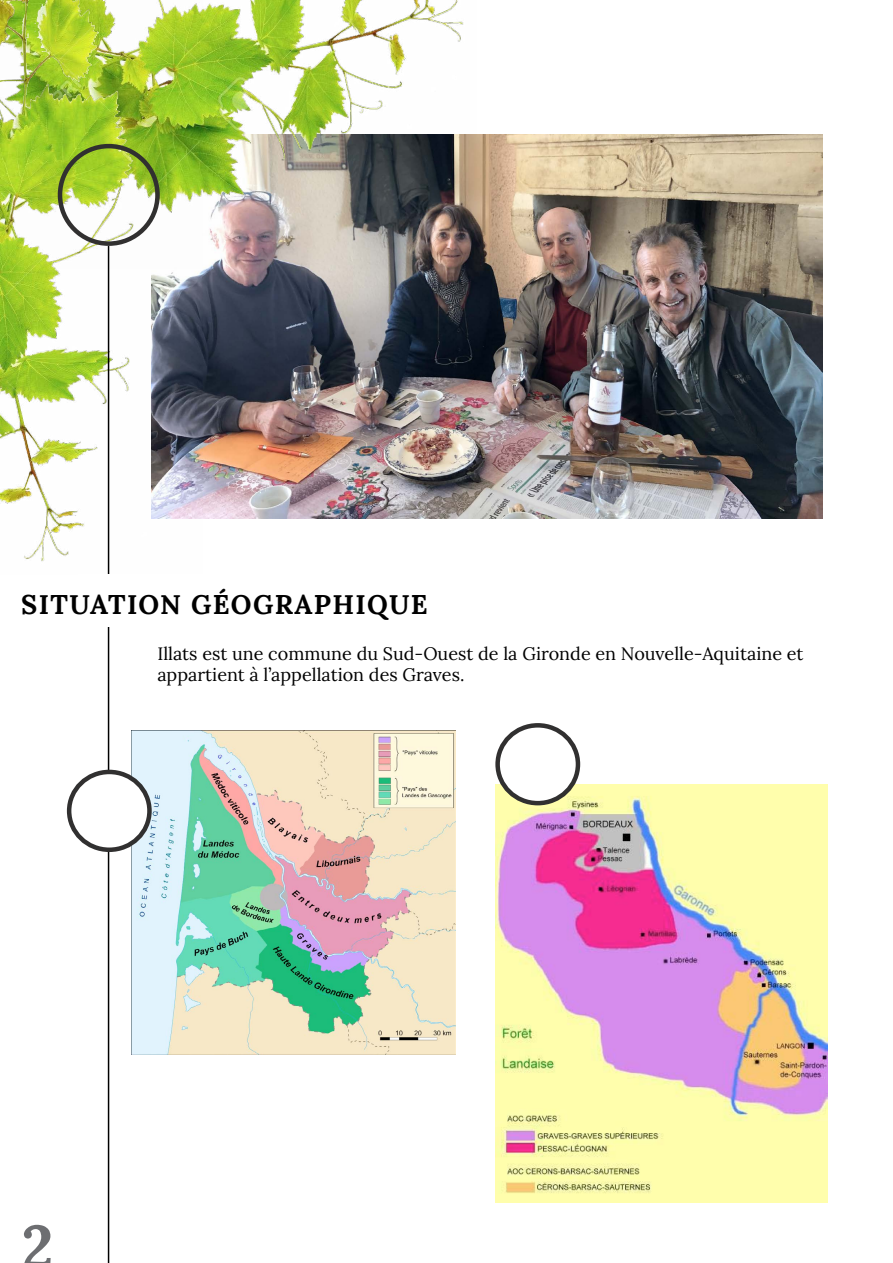
<style>
.page{position:relative;width:893px;height:1263px;background:#fff}
.page>*{position:absolute;margin:0;border:0;box-sizing:border-box;transform-origin:0 0}
.t1{font:700 60px "Lora";color:#6d6e71}
.t2{font:700 27px "Lora";letter-spacing:.05em;color:#000}
.t3{font:18px/21.6px "Lora";color:#000}
</style>
<div class="page">
<img style="left:202px;top:135px;width:620px;height:384px">
<img style="left:132px;top:730px;width:324px;height:324px">
<img style="left:495px;top:784px;width:333px;height:418px">
<img style="left:202px;top:0;width:274px;height:268px">
<img style="left:0;top:0;width:202px;height:574px">
<div style="left:58px;top:144px;width:102px;height:102px;border:4px solid #313030;border-radius:50%"></div>
<hr style="left:108px;top:246px;width:1px;height:1017px;background:#000">
<div style="left:78px;top:575px;width:391px;height:52px;background:#fff"></div>
<div style="left:69px;top:772px;width:80px;height:78px;background:#fff;border-radius:50%"></div>
<div style="left:67px;top:770px;width:85px;height:82px;border:4px solid #313030;border-radius:50%"></div>
<div style="left:498px;top:725px;width:80px;height:78px;background:#fff;border-radius:50%"></div>
<div style="left:495px;top:723px;width:85px;height:82px;border:4px solid #313030;border-radius:50%"></div>
<h2 class="t2" style="left:21px;top:581px;width:408px">SITUATION GÉOGRAPHIQUE</h2>
<p class="t3" style="left:157px;top:641px;width:648px">Illats est une commune du Sud-Ouest de la Gironde en Nouvelle-Aquitaine et appartient à l’appellation des Graves.</p>
<h1 class="t1" style="left:22px;top:1195px;width:33px">2</h1>
</div>
